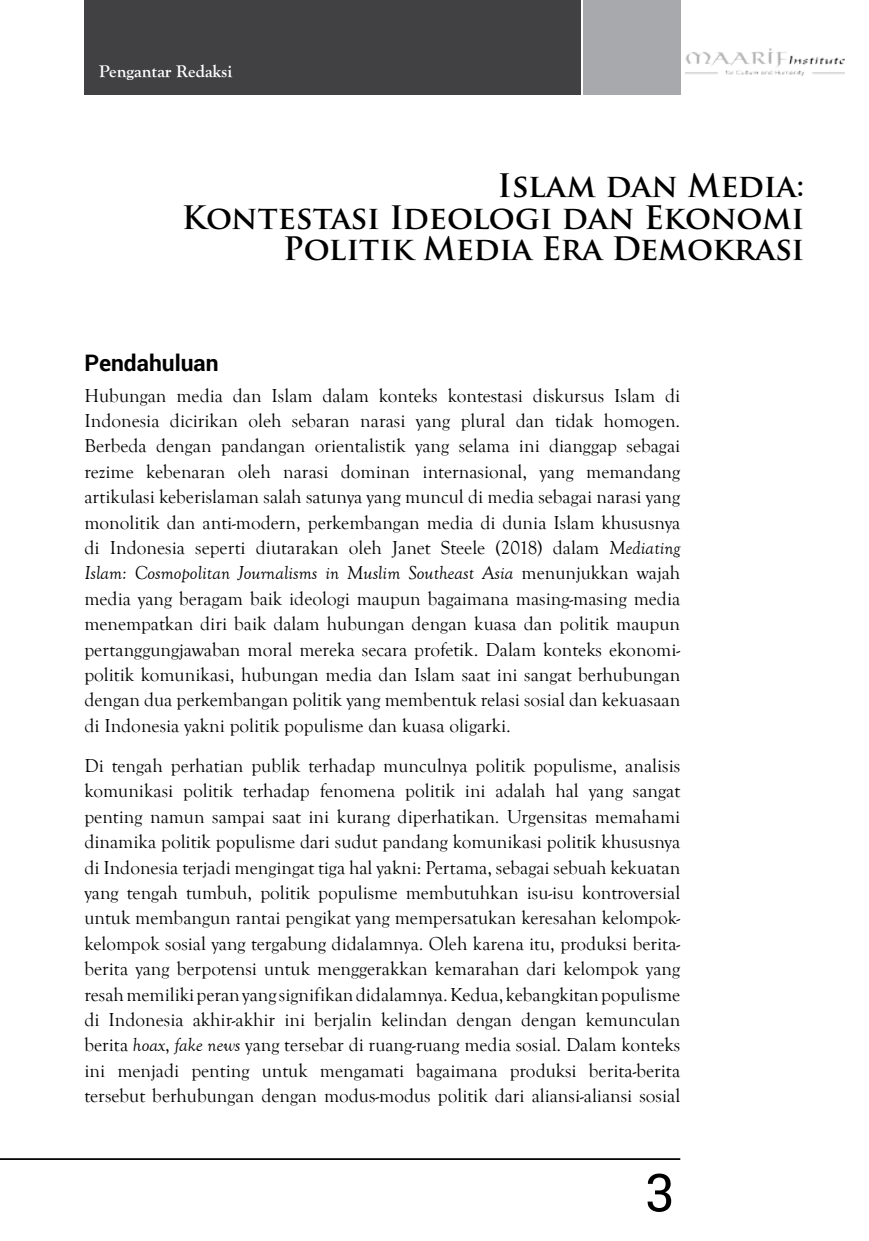
<style>
.page{position:relative;width:869px;height:1241px;background:#fff}
.page>*{position:absolute;margin:0;border:0;box-sizing:border-box;transform-origin:0 0}
.t1{font:52.5px "Roboto";color:#000}
.t2{font:700 31.5px/31.5px "Trajan Pro";color:#000;text-align:right}
.t3{font:700 22.75px "Roboto";color:#000}
.t4{font:19.25px/25.4px "Goudy Old Style T";color:#000;text-align:justify}
.t5{font:700 17.5px "Goudy Old Style T";color:#fff}
.s1{font-style:italic}
</style>
<div class="page">
<div style="left:582px;top:0;width:98px;height:94px;background:#a7a9ac"></div>
<div style="left:84px;top:0;width:496px;height:94px;background:#414042"></div>
<hr style="left:0;top:1157px;width:680px;height:2px;background:#000">
<img style="left:685px;top:48px;width:159px;height:28px">
<p class="t5" style="left:99px;top:62px;width:134px">Pengantar Redaksi</p>
<h2 class="t2" style="left:182px;top:170px;width:624px">Islam dan Media:<br>Kontestasi Ideologi dan Ekonomi<br>Politik Media Era Demokrasi</h2>
<p class="t3" style="left:84px;top:347px;width:136px">Pendahuluan</p>
<p class="t4" style="left:84px;top:383px;width:597px">Hubungan media dan Islam dalam konteks kontestasi diskursus Islam di Indonesia dicirikan oleh sebaran narasi yang plural dan tidak homogen.<br>Berbeda dengan pandangan orientalistik yang selama ini dianggap sebagai rezime kebenaran oleh narasi dominan internasional, yang memandang artikulasi keberislaman salah satunya yang muncul di media sebagai narasi yang monolitik dan anti-modern, perkembangan media di dunia Islam khususnya di Indonesia seperti diutarakan oleh Janet Steele (2018) dalam <span class="s1">Mediating Islam: Cosmopolitan Journalisms in Muslim Southeast Asia</span> menunjukkan wajah media yang beragam baik ideologi maupun bagaimana masing-masing media menempatkan diri baik dalam hubungan dengan kuasa dan politik maupun pertanggungjawaban moral mereka secara profetik. Dalam konteks ekonomi&shy;politik komunikasi, hubungan media dan Islam saat ini sangat berhubungan dengan dua perkembangan politik yang membentuk relasi sosial dan kekuasaan di Indonesia yakni politik populisme dan kuasa oligarki.</p>
<p class="t4" style="left:84px;top:753px;width:597px">Di tengah perhatian publik terhadap munculnya politik populisme, analisis komunikasi politik terhadap fenomena politik ini adalah hal yang sangat penting namun sampai saat ini kurang diperhatikan. Urgensitas memahami dinamika politik populisme dari sudut pandang komunikasi politik khususnya di Indonesia terjadi mengingat tiga hal yakni: Pertama, sebagai sebuah kekuatan yang tengah tumbuh, politik populisme membutuhkan isu-isu kontroversial untuk membangun rantai pengikat yang mempersatukan keresahan kelompok&shy;kelompok sosial yang tergabung didalamnya. Oleh karena itu, produksi berita&shy;berita yang berpotensi untuk menggerakkan kemarahan dari kelompok yang resah memiliki peran yang signifikan didalamnya. Kedua, kebangkitan populisme di Indonesia akhir-akhir ini berjalin kelindan dengan dengan kemunculan berita <span class="s1">hoax</span>, <span class="s1">fake news</span> yang tersebar di ruang-ruang media sosial. Dalam konteks ini menjadi penting untuk mengamati bagaimana produksi berita-berita tersebut berhubungan dengan modus-modus politik dari aliansi-aliansi sosial</p>
<h1 class="t1" style="left:644px;top:1155px;width:31px">3</h1>
</div>
